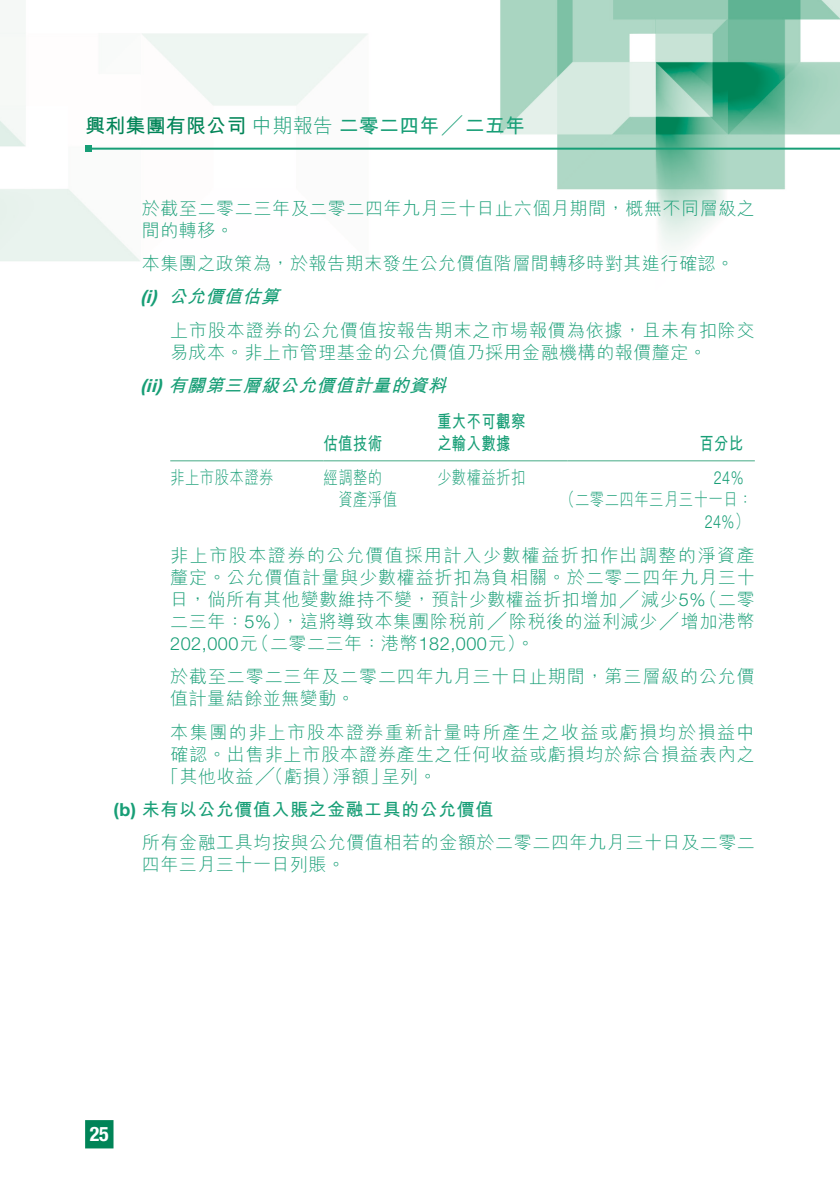
<style>
.page{position:relative;width:840px;height:1191px;background:#fff}
.page>*{position:absolute;margin:0;border:0;box-sizing:border-box;transform-origin:0 0}
.t1{font:700 20px "M Hei HK";letter-spacing:.01em;color:#179e76}
.t2{font:700 condensed 20px "Helvetica Neue LT Std";color:#fff}
.t3{font:300 18px/22px "M Hei HK";letter-spacing:.03em;color:#179e76}
.t4{font:300 18px/22px "M Hei HK";letter-spacing:.05em;color:#179e76}
.t5{font:300 18px/22px "M Hei HK";letter-spacing:.085em;color:#179e76;text-align:right}
.t6{font:300 18px "M Hei HK";letter-spacing:.03em;color:#179e76;scale:.8 1}
.t7{font:italic 700 18px "M Hei HK";color:#179e76}
.t8{font:700 18px "M Hei HK";letter-spacing:.03em;color:#179e76}
.t9{font:700 18px "M Hei HK";letter-spacing:.03em;color:#179e76;scale:.8 1}
.t10{font:300 18px "Helvetica Neue LT Std";letter-spacing:.03em;color:#179e76}
.t11{font:300 18px "Helvetica Neue LT Std";letter-spacing:.03em;color:#179e76;scale:.8 1}
.t12{font:italic 700 18px "Helvetica Neue LT Std";color:#179e76}
.s1{color:#008457}
.s2{font-weight:300}
.s3{font-family:"Helvetica Neue LT Std"}
.s4{font-family:"M Hei HK"}
</style>
<div class="page">
<img style="left:0;top:0;width:839px;height:1149px">
<hr style="left:88px;top:148px;width:751px;height:2px;background:#179e76">
<svg style="left:85px;top:146px;width:6px;height:6px"></svg>
<div style="left:86px;top:1121px;width:26px;height:26px;background:#008457"></div>
<div style="left:85px;top:1120px;width:28px;height:28px;border:2px solid #008457"></div>
<hr style="left:170px;top:460px;width:153px;height:1px;background:#46aa86">
<hr style="left:323px;top:460px;width:114px;height:1px;background:#46aa86">
<hr style="left:437px;top:460px;width:130px;height:1px;background:#46aa86">
<hr style="left:567px;top:460px;width:187px;height:1px;background:#46aa86">
<p class="t1" style="left:85px;top:111px;width:441px"><span class="s1">興利集團有限公司</span><span class="s2">中期報告</span>二零二四年 ╱二五年</p>
<p class="t3" style="left:142px;top:197px;width:614px">於截至二零二三年及二零二四年九月三十日止六個月期間，概無不同層級之間的轉移。</p>
<p class="t3" style="left:142px;top:252px;width:593px">本集團之政策為，於報告期末發生公允價值階層間轉移時對其進行確認。</p>
<p class="t7" style="left:168px;top:283px;width:118px">公允價值估算</p>
<p class="t12" style="left:140px;top:286px;width:18px">i(</p>
<p class="t12" style="left:151px;top:286px;width:7px">)</p>
<p class="t4" style="left:170px;top:319px;width:585px">上市股本證券的公允價值按報告期末之市場報價為依據，且未有扣除交易成本。非上市管理基金的公允價值乃採用金融機構的報價釐定。</p>
<p class="t7" style="left:140px;top:372px;width:313px"><span class="s3">( )</span> 有關第三層級公允價值計量的資料</p>
<p class="t12" style="left:146px;top:374px;width:17px">ii</p>
<p class="t6" style="left:170px;top:468px;width:131px">非上市股本證券</p>
<p class="t9" style="left:323px;top:430px;width:75px">估值技術</p>
<p class="t6" style="left:323px;top:468px;width:75px">經調整的</p>
<p class="t9" style="left:437px;top:408px;width:112px">重大不可觀察</p>
<p class="t9" style="left:437px;top:430px;width:94px">之輸入數據</p>
<p class="t6" style="left:437px;top:468px;width:112px">少數權益折扣</p>
<p class="t9" style="left:699px;top:430px;width:57px">百分比</p>
<p class="t11" style="left:713px;top:466px;width:39px">24%</p>
<p class="t6" style="left:560px;top:490px;width:242px">（二零二四年三月三十一日：</p>
<p class="t11" style="left:704px;top:510px;width:57px">24%<span class="s4">(</span></p>
<p class="t5" style="left:170px;top:544px;width:585px">非上市股本證券的公允價值採用計入少數權益折扣作出調整的淨資產釐定。公允價值計量與少數權益折扣為負相關。於二零二四年九月三十（二零</p>
<p class="t6" style="left:338px;top:490px;width:75px">資產淨值</p>
<p class="t3" style="left:170px;top:588px;width:536px">日，倘所有其他變數維持不變，預計少數權益折扣增加╱減少<span class="s3">5%</span></p>
<p class="t3" style="left:170px;top:610px;width:585px">二三年：<span class="s3">5%</span> ，）這將導致本集團除稅前╱ 除稅後的溢利減少 ╱ 增加港幣</p>
<p class="t3" style="left:251px;top:632px;width:284px">（二零二三年：港幣<span class="s3">182,000</span>元。(</p>
<p class="t10" style="left:170px;top:632px;width:89px">202,000<span class="s4">元</span></p>
<p class="t4" style="left:170px;top:665px;width:585px">於截至二零二三年及二零二四年九月三十日止期間，第三層級的公允價值計量結餘並無變動。</p>
<p class="t5" style="left:170px;top:720px;width:585px">本集團的非上市股本證券重新計量時所產生之收益或虧損均於損益中</p>
<p class="t4" style="left:170px;top:742px;width:585px">確認。出售非上市股本證券產生之任何收益或虧損均於綜合損益表內之</p>
<p class="t3" style="left:381px;top:764px;width:57px">呈列。</p>
<p class="t3" style="left:161px;top:764px;width:179px">「其他收益╱（虧損）</p>
<p class="t8" style="left:113px;top:796px;width:381px"><span class="s3">b( )</span> 未有以公允價值入賬之金融工具的公允價值</p>
<p class="t3" style="left:142px;top:831px;width:614px">所有金融工具均按與公允價值相若的金額於二零二四年九月三十日及二零二</p>
<p class="t3" style="left:142px;top:853px;width:205px">四年三月三十一日列賬。</p>
<p class="t3" style="left:333px;top:764px;width:57px">淨額」</p>
<p class="t2" style="left:90px;top:1121px;width:21px">25</p>
</div>
